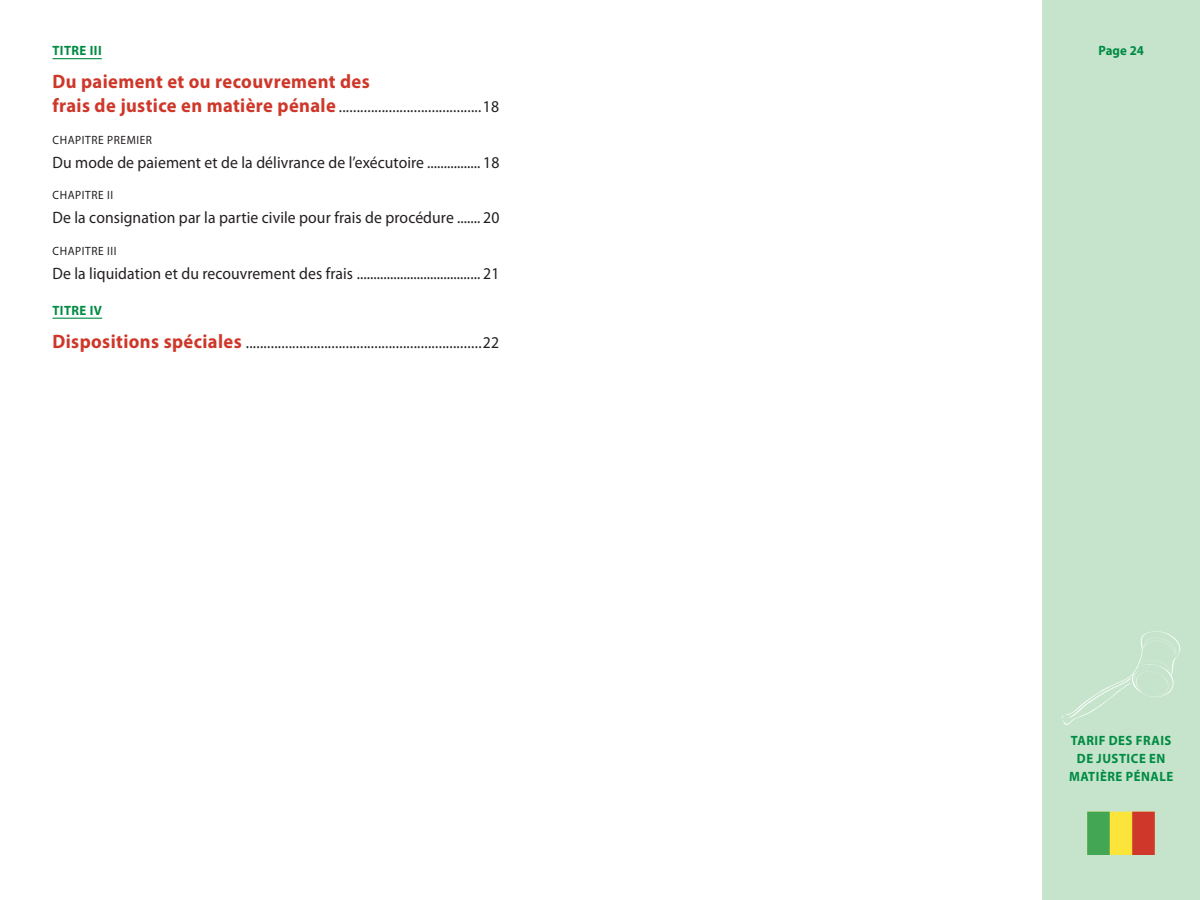
<style>
.page{position:relative;width:1200px;height:900px;background:#fff}
.page>*{position:absolute;margin:0;border:0;box-sizing:border-box;transform-origin:0 0}
.t1{font:700 19.5px "Myriad Pro";letter-spacing:.02em;color:#ce3729;scale:.95 1}
.t2{font:16.5px "Myriad Pro";letter-spacing:.005em;color:#231f20;scale:.95 1}
.t3{font:700 13.5px/18px "Myriad Pro";letter-spacing:.04em;color:#008b43;text-align:center;scale:.95 1}
.t4{font:12px "Myriad Pro";letter-spacing:.05em;color:#231f20;scale:.95 1}
.s1{font-weight:700;font-size:19.5px;color:#ce3729}
</style>
<div class="page">
<div style="left:1042px;top:0;width:158px;height:900px;background:#c6e4cc"></div>
<svg style="left:1087px;top:812px;width:68px;height:43px"></svg>
<svg style="left:1062px;top:631px;width:118px;height:94px"></svg>
<hr style="left:52px;top:58px;width:50px;height:1px;background:#008b43">
<hr style="left:52px;top:318px;width:50px;height:1px;background:#008b43">
<p class="t3" style="left:52px;top:42px;width:53px">TITRE III</p>
<p class="t3" style="left:1098px;top:42px;width:49px">Page 24</p>
<p class="t1" style="left:52px;top:71px;width:335px">Du paiement et ou recouvrement des</p>
<p class="t2" style="left:52px;top:98px;width:472px"><span class="s1">frais de justice en matière pénale</span> ........................................18</p>
<p class="t4" style="left:52px;top:133px;width:106px">CHAPITRE PREMIER</p>
<p class="t2" style="left:52px;top:153px;width:472px">Du mode de paiement et de la délivrance de l’exécutoire ................ 18</p>
<p class="t4" style="left:52px;top:189px;width:65px">CHAPITRE II</p>
<p class="t2" style="left:52px;top:209px;width:472px">De la consignation par la partie civile pour frais de procédure ....... 20</p>
<p class="t4" style="left:52px;top:244px;width:69px">CHAPITRE III</p>
<p class="t2" style="left:52px;top:264px;width:472px">De la liquidation et du recouvrement des frais ..................................... 21</p>
<p class="t3" style="left:52px;top:301px;width:54px">TITRE IV</p>
<p class="t2" style="left:52px;top:333px;width:472px"><span class="s1">Dispositions spéciales</span> ..................................................................22</p>
<p class="t3" style="left:1069px;top:732px;width:111px">TARIF DES FRAIS<br>DE JUSTICE EN<br>MATIÈRE PÉNALE</p>
</div>
